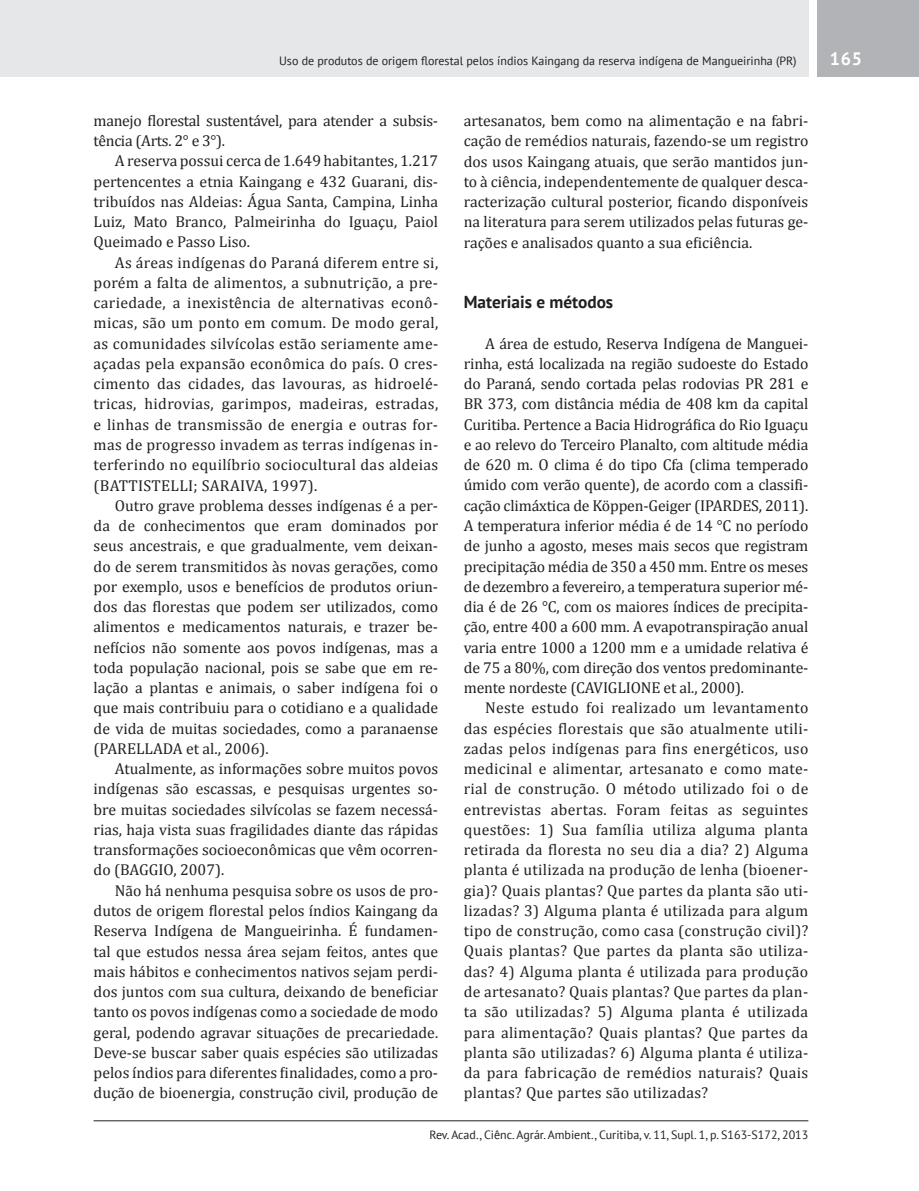
<style>
.page{position:relative;width:919px;height:1191px;background:#fff}
.page>*{position:absolute;margin:0;border:0;box-sizing:border-box;transform-origin:0 0}
.t1{font:700 18px "PT Sans";color:#fff}
.t2{font:700 17.25px "PT Sans";color:#231f20}
.t3{font:15.75px/20.2px "Cambria";color:#231f20;text-align:justify}
.t4{font:15.75px/20.2px "Cambria";letter-spacing:-.02em;color:#231f20}
.t5{font:12px "PT Sans";color:#231f20}
</style>
<div class="page">
<div style="left:0;top:0;width:808px;height:77px;background:#e6e7e9"></div>
<div style="left:816px;top:0;width:102px;height:77px;background:#b2b3b7"></div>
<hr style="left:94px;top:1120px;width:714px;height:1px;background:#231f20">
<p class="t5" style="left:279px;top:53px;width:519px">Uso de produtos de origem florestal pelos índios Kaingang da reserva indígena de Mangueirinha (PR)</p>
<p class="t1" style="left:829px;top:47px;width:34px">165</p>
<p class="t4" style="left:94px;top:110px;width:346px">manejo florestal sustentável, para atender a subsis&shy;tência (Arts. 2° e 3°).</p>
<p class="t3" style="left:94px;top:151px;width:346px;text-indent:21px">A reserva possui cerca de 1.649 habitantes, 1.217 pertencentes a etnia Kaingang e 432 Guarani, dis&shy;tribuídos nas Aldeias: Água Santa, Campina, Linha Luiz, Mato Branco, Palmeirinha do Iguaçu, Paiol Queimado e Passo Liso.</p>
<p class="t3" style="left:94px;top:252px;width:346px;text-indent:21px">As áreas indígenas do Paraná diferem entre si, porém a falta de alimentos, a subnutrição, a pre&shy;cariedade, a inexistência de alternativas econô&shy;micas, são um ponto em comum. De modo geral, as comunidades silvícolas estão seriamente ame&shy;açadas pela expansão econômica do país. O cres&shy;cimento das cidades, das lavouras, as hidroelé&shy;tricas, hidrovias, garimpos, madeiras, estradas, e linhas de transmissão de energia e outras for&shy;mas de progresso invadem as terras indígenas in&shy;terferindo no equilíbrio sociocultural das aldeias (BATTISTELLI; SARAIVA, 1997).</p>
<p class="t3" style="left:94px;top:495px;width:346px;text-indent:21px">Outro grave problema desses indígenas é a per&shy;da de conhecimentos que eram dominados por seus ancestrais, e que gradualmente, vem deixan&shy;do de serem transmitidos às novas gerações, como por exemplo, usos e benefícios de produtos oriun&shy;dos das florestas que podem ser utilizados, como alimentos e medicamentos naturais, e trazer be&shy;nefícios não somente aos povos indígenas, mas a toda população nacional, pois se sabe que em re&shy;lação a plantas e animais, o saber indígena foi o que mais contribuiu para o cotidiano e a qualidade de vida de muitas sociedades, como a paranaense (PARELLADA et al., 2006).</p>
<p class="t3" style="left:94px;top:758px;width:346px;text-indent:21px">Atualmente, as informações sobre muitos povos indígenas são escassas, e pesquisas urgentes so&shy;bre muitas sociedades silvícolas se fazem necessá&shy;rias, haja vista suas fragilidades diante das rápidas transformações socioeconômicas que vêm ocorren&shy;do (BAGGIO, 2007).</p>
<p class="t3" style="left:94px;top:880px;width:346px;text-indent:21px">Não há nenhuma pesquisa sobre os usos de pro&shy;dutos de origem florestal pelos índios Kaingang da Reserva Indígena de Mangueirinha. É fundamen&shy;tal que estudos nessa área sejam feitos, antes que mais hábitos e conhecimentos nativos sejam perdi&shy;dos juntos com sua cultura, deixando de beneficiar tanto os povos indígenas como a sociedade de modo geral, podendo agravar situações de precariedade.<br>Deve-se buscar saber quais espécies são utilizadas pelos índios para diferentes finalidades, como a pro&shy;dução de bioenergia, construção civil, produção de</p>
<p class="t3" style="left:463px;top:110px;width:346px">artesanatos, bem como na alimentação e na fabri&shy;cação de remédios naturais, fazendo-se um registro dos usos Kaingang atuais, que serão mantidos jun&shy;to à ciência, independentemente de qualquer desca&shy;racterização cultural posterior, ficando disponíveis na literatura para serem utilizados pelas futuras ge&shy;rações e analisados quanto a sua eficiência.</p>
<p class="t2" style="left:463px;top:290px;width:151px">Materiais e métodos</p>
<p class="t3" style="left:463px;top:333px;width:346px;text-indent:21px">A área de estudo, Reserva Indígena de Manguei&shy;rinha, está localizada na região sudoeste do Estado do Paraná, sendo cortada pelas rodovias PR 281 e BR 373, com distância média de 408 km da capital Curitiba. Pertence a Bacia Hidrográfica do Rio Iguaçu e ao relevo do Terceiro Planalto, com altitude média de 620 m. O clima é do tipo Cfa (clima temperado úmido com verão quente), de acordo com a classifi&shy;cação climáxtica de Köppen-Geiger (IPARDES, 2011).<br>A temperatura inferior média é de 14 °C no período de junho a agosto, meses mais secos que registram precipitação média de 350 a 450 mm. Entre os meses de dezembro a fevereiro, a temperatura superior mé&shy;dia é de 26 °C, com os maiores índices de precipita&shy;ção, entre 400 a 600 mm. A evapotranspiração anual varia entre 1000 a 1200 mm e a umidade relativa é de 75 a 80%, com direção dos ventos predominante&shy;mente nordeste (CAVIGLIONE et al., 2000).</p>
<p class="t3" style="left:463px;top:698px;width:346px;text-indent:21px">Neste estudo foi realizado um levantamento das espécies florestais que são atualmente utili&shy;zadas pelos indígenas para fins energéticos, uso medicinal e alimentar, artesanato e como mate&shy;rial de construção. O método utilizado foi o de entrevistas abertas. Foram feitas as seguintes questões: 1) Sua família utiliza alguma planta retirada da floresta no seu dia a dia? 2) Alguma planta é utilizada na produção de lenha (bioener&shy;gia)? Quais plantas? Que partes da planta são uti&shy;lizadas? 3) Alguma planta é utilizada para algum tipo de construção, como casa (construção civil)?<br>Quais plantas? Que partes da planta são utiliza&shy;das? 4) Alguma planta é utilizada para produção de artesanato? Quais plantas? Que partes da plan&shy;ta são utilizadas? 5) Alguma planta é utilizada para alimentação? Quais plantas? Que partes da planta são utilizadas? 6) Alguma planta é utiliza&shy;da para fabricação de remédios naturais? Quais plantas? Que partes são utilizadas?</p>
<p class="t5" style="left:429px;top:1126px;width:380px">Rev. Acad., Ciênc. Agrár. Ambient., Curitiba, v. 11, Supl. 1, p. S163-S172, 2013</p>
</div>
